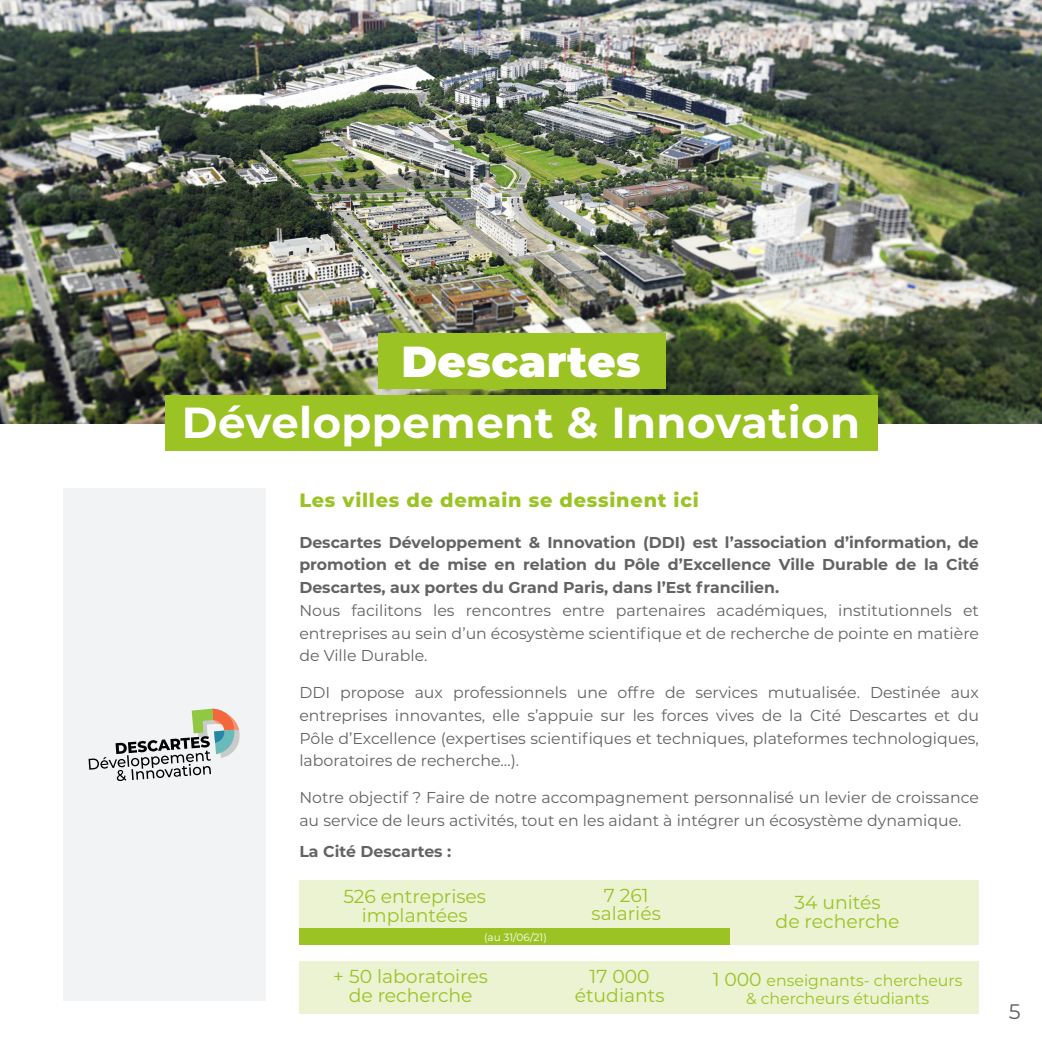
<style>
.page{position:relative;width:1042px;height:1042px;background:#fff}
.page>*{position:absolute;margin:0;border:0;box-sizing:border-box;transform-origin:0 0}
.t1{font:700 43.4px "Montserrat";letter-spacing:.01em;color:#fff}
.t2{font:900 43.4px "Montserrat";letter-spacing:.01em;color:#fff}
.t3{font:21px "Montserrat";color:#5b5f60}
.t4{font:800 19.25px "Montserrat";letter-spacing:.04em;color:#9ac323}
.t5{font:18.72px "Montserrat";color:#9ac323}
.t6{font:15.75px/22.8px "Montserrat";color:#636366;text-align:justify}
.t7{font:700 15.75px/22.8px "Montserrat";color:#636366;text-align:justify}
.t8{font:15.75px/18.7px "Montserrat";color:#9ac323;text-align:center}
.t9{font:10.5px "Montserrat";color:#fff}
.s1{font-size:18.72px}
</style>
<div class="page">
<img style="left:0;top:0;width:1042px;height:423px">
<div style="left:378px;top:334px;width:288px;height:55px;background:#9ac323"></div>
<div style="left:165px;top:395px;width:713px;height:55px;background:#9ac323"></div>
<div style="left:63px;top:489px;width:202px;height:512px;background:#f2f3f4"></div>
<svg style="left:89px;top:708px;width:151px;height:73px"></svg>
<div style="left:299px;top:880px;width:680px;height:65px;background:#ebf3d3"></div>
<div style="left:299px;top:961px;width:680px;height:52px;background:#ebf3d3"></div>
<div style="left:299px;top:928px;width:431px;height:17px;background:#9ac323"></div>
<p class="t2" style="left:401px;top:329px;width:241px">Descartes</p>
<p class="t1" style="left:182px;top:392px;width:680px">Développement &amp; Innovation</p>
<p class="t4" style="left:299px;top:486px;width:401px">Les villes de demain se dessinent ici</p>
<p class="t7" style="left:299px;top:530px;width:681px">Descartes Développement &amp; Innovation (DDI) est l’association d’information, de promotion et de mise en relation du Pôle d’Excellence Ville Durable de la Cité Descartes, aux portes du Grand Paris, dans l’Est francilien.</p>
<p class="t6" style="left:299px;top:598px;width:681px">Nous facilitons les rencontres entre partenaires académiques, institutionnels et entreprises au sein d’un écosystème scientifique et de recherche de pointe en matière de Ville Durable.</p>
<p class="t6" style="left:299px;top:680px;width:681px">DDI propose aux professionnels une offre de services mutualisée. Destinée aux entreprises innovantes, elle s’appuie sur les forces vives de la Cité Descartes et du Pôle d’Excellence (expertises scientifiques et techniques, plateformes technologiques, laboratoires de recherche…).</p>
<p class="t6" style="left:299px;top:785px;width:681px">Notre objectif ? Faire de notre accompagnement personnalisé un levier de croissance au service de leurs activités, tout en les aidant à intégrer un écosystème dynamique.</p>
<p class="t7" style="left:299px;top:840px;width:153px">La Cité Descartes :</p>
<p class="t5" style="left:343px;top:883px;width:144px">526 entreprises</p>
<p class="t5" style="left:362px;top:902px;width:107px">implantées</p>
<p class="t9" style="left:484px;top:930px;width:64px">(au 31/06/21)</p>
<p class="t5" style="left:333px;top:963px;width:156px">+ 50 laboratoires</p>
<p class="t5" style="left:349px;top:982px;width:125px">de recherche</p>
<p class="t5" style="left:604px;top:882px;width:46px">7 261</p>
<p class="t5" style="left:591px;top:901px;width:71px">salariés</p>
<p class="t5" style="left:589px;top:963px;width:62px">17 000</p>
<p class="t5" style="left:575px;top:982px;width:91px">étudiants</p>
<p class="t5" style="left:794px;top:889px;width:88px">34 unités</p>
<p class="t5" style="left:775px;top:908px;width:125px">de recherche</p>
<p class="t8" style="left:713px;top:970px;width:251px"><span class="s1">1 000</span> enseignants- chercheurs &amp; chercheurs étudiants</p>
<h2 class="t3" style="left:1009px;top:997px;width:13px">5</h2>
</div>
